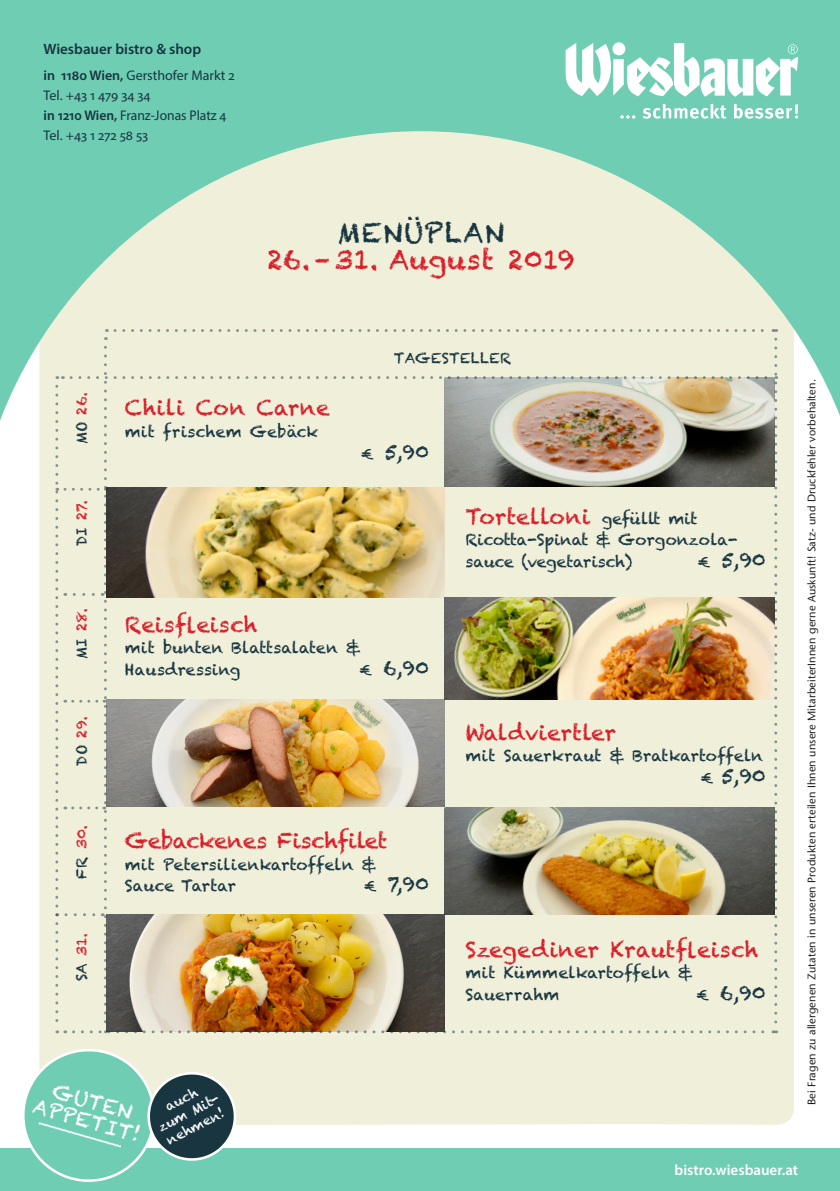
<style>
.page{position:relative;width:840px;height:1191px;background:#fff}
.page>*{position:absolute;margin:0;border:0;box-sizing:border-box;transform-origin:0 0}
.t1{font:27.2px "Chalkduster";letter-spacing:.01em;color:#d91f29}
.t2{font:27.2px "Chalkduster";letter-spacing:.05em;color:#183540}
.t3{font:21.4px "Chalkduster";letter-spacing:.01em;color:#d91f29}
.t4{font:21.4px "Chalkduster";letter-spacing:-.02em;color:#d91f29}
.t5{font:20px "Chalkduster";letter-spacing:.01em;color:#183540}
.t6{font:20px/20px "Chalkduster";color:#fff;text-align:center}
.t7{font:15.8px/22px "Chalkduster";letter-spacing:.01em;color:#183540}
.t8{font:15.8px/22px "Chalkduster";letter-spacing:-.01em;color:#183540}
.t9{font:600 15px "Myriad Pro";color:#183540}
.t10{font:600 15px "Myriad Pro";color:#fff}
.t11{font:14.2px "Chalkduster";letter-spacing:.01em;color:#d91f29}
.t12{font:14.2px "Chalkduster";letter-spacing:.01em;color:#183540}
.t13{font:14px/20px "Myriad Pro";color:#183540}
.t14{font:13.2px/15.4px "Chalkduster";color:#fff;text-align:center}
.t15{font:11px "Stone Sans";letter-spacing:.01em;color:#231f20}
.s1{font-weight:600}
.s2{color:#183540}
.s3{font-size:14.2px}
.s4{font-size:15.8px;color:#183540}
</style>
<div class="page">
<div style="left:39px;top:473px;width:754px;height:652px;background:#f0efda"></div>
<div style="left:0;top:1149px;width:839px;height:42px;background:#6ecdb3"></div>
<svg style="left:0;top:0;width:839px;height:473px;background:#a5dbc4"></svg>
<svg style="left:565px;top:42px;width:232px;height:55px"></svg>
<svg style="left:620px;top:115px;width:15px;height:4px"></svg>
<svg style="left:642px;top:104px;width:83px;height:15px"></svg>
<svg style="left:733px;top:104px;width:64px;height:15px"></svg>
<svg style="left:18px;top:1044px;width:222px;height:138px"></svg>
<img style="left:55px;top:329px;width:721px;height:704px">
<p class="t9" style="left:44px;top:39px;width:159px">Wiesbauer bistro &amp; shop</p>
<p class="t13" style="left:44px;top:65px;width:192px"><span class="s1">in 1180 Wien,</span> Gersthofer Markt 2<br>Tel. +43 1 479 34 34<br><span class="s1">in 1210 Wien,</span> Franz-Jonas Platz 4<br>Tel. +43 1 272 58 53</p>
<h1 class="t2" style="left:337px;top:216px;width:168px">MENÜPLAN</h1>
<h1 class="t1" style="left:267px;top:243px;width:308px">26.–31. August 2019</h1>
<p class="t11" style="left:73px;top:444px;width:54px;rotate:-90deg"><span class="s2">MO</span> 26.</p>
<h2 class="t3" style="left:125px;top:395px;width:206px">Chili Con Carne</h2>
<p class="t7" style="left:125px;top:420px;width:195px">mit frischem Gebäck</p>
<p class="t12" style="left:393px;top:349px;width:119px">TAGESTELLER</p>
<p class="t5" style="left:361px;top:440px;width:69px"><span class="s3">€</span> 5,90</p>
<p class="t11" style="left:73px;top:546px;width:48px;rotate:-90deg"><span class="s2">DI</span> 27.</p>
<h2 class="t3" style="left:465px;top:503px;width:233px">Tortelloni <span class="s4">gefüllt mit</span></h2>
<p class="t8" style="left:465px;top:528px;width:273px">Ricotta-Spinat &amp; Gorgonzola&shy;sauce (vegetarisch)</p>
<p class="t5" style="left:697px;top:548px;width:69px"><span class="s3">€</span> 5,90</p>
<p class="t11" style="left:73px;top:659px;width:53px;rotate:-90deg"><span class="s2">MI</span> 28.</p>
<h2 class="t3" style="left:125px;top:612px;width:134px">Reisfleisch</h2>
<p class="t7" style="left:125px;top:637px;width:237px">mit bunten Blattsalaten &amp;<br>Hausdressing</p>
<p class="t5" style="left:360px;top:656px;width:70px"><span class="s3">€</span> 6,90</p>
<p class="t11" style="left:73px;top:765px;width:50px;rotate:-90deg"><span class="s2">DO</span> 29.</p>
<h2 class="t3" style="left:465px;top:720px;width:152px">Waldviertler</h2>
<p class="t7" style="left:465px;top:745px;width:299px">mit Sauerkraut &amp; Bratkartoffeln</p>
<p class="t5" style="left:700px;top:764px;width:66px"><span class="s3">€</span> 5,90</p>
<p class="t11" style="left:73px;top:878px;width:55px;rotate:-90deg"><span class="s2">FR</span> 30.</p>
<h2 class="t4" style="left:125px;top:828px;width:264px">Gebackenes Fischfilet</h2>
<p class="t7" style="left:125px;top:853px;width:253px;line-height:21.4px">mit Petersilienkartoffeln &amp;<br>Sauce Tartar</p>
<p class="t5" style="left:364px;top:872px;width:66px"><span class="s3">€</span> 7,90</p>
<p class="t11" style="left:73px;top:981px;width:50px;rotate:-90deg"><span class="s2">SA</span> 31.</p>
<h2 class="t3" style="left:465px;top:936px;width:294px">Szegediner Krautfleisch</h2>
<p class="t7" style="left:465px;top:961px;width:228px">mit Kümmelkartoffeln &amp;<br>Sauerrahm</p>
<p class="t5" style="left:696px;top:981px;width:70px"><span class="s3">€</span> 6,90</p>
<p class="t6" style="left:42px;top:1076px;width:112px;rotate:16deg">GUTEN<br>APPETIT!</p>
<p class="t14" style="left:148px;top:1107px;width:67px;rotate:-27deg">auch zum Mit&shy;nehmen!</p>
<p class="t10" style="left:674px;top:1160px;width:125px">bistro.wiesbauer.at</p>
<p class="t15" style="left:804px;top:1105px;width:727px;rotate:-90deg">Bei Fragen zu allergenen Zutaten in unseren Produkten erteilen Ihnen unsere MitarbeiterInnen gerne Auskunft! Satz- und Druckfehler vorbehalten.</p>
</div>
